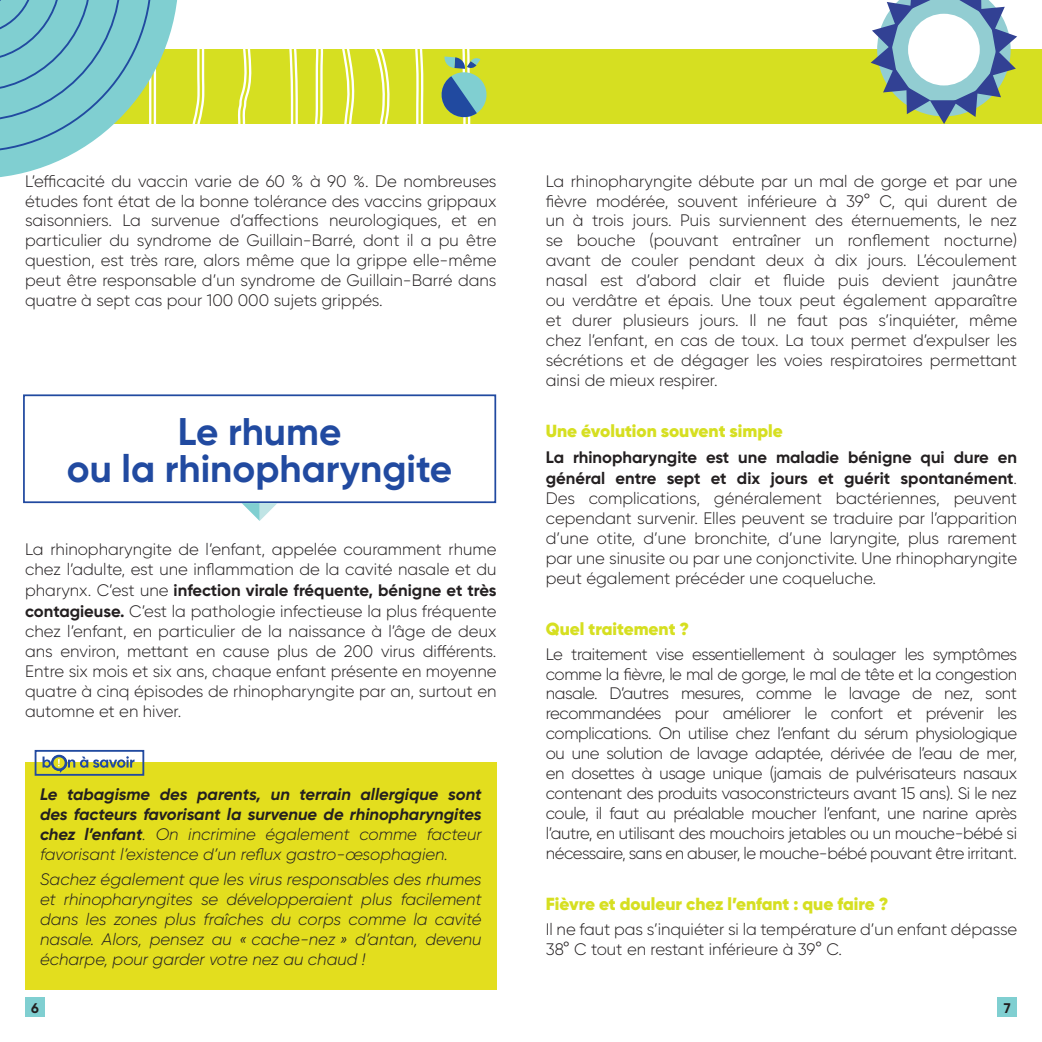
<style>
.page{position:relative;width:1042px;height:1042px;background:#fff}
.page>*{position:absolute;margin:0;border:0;box-sizing:border-box;transform-origin:0 0}
.t1{font:700 38.5px/36.8px "Gilroy";color:#214aa0;text-align:center}
.t2{font:900 17.5px "Gilroy";color:#d6df21}
.t3{font:300 16.62px/19.9px "Gilroy";color:#231f20;text-align:justify}
.t4{font:italic 300 16.62px/19.9px "Gilroy";color:#231f20;text-align:justify}
.t5{font:italic 700 16.62px/19.9px "Gilroy";color:#231f20;text-align:justify}
.t6{font:700 14px "Gilroy";color:#231f20}
.s1{font-weight:700}
.s2{font-weight:300}
</style>
<div class="page">
<div style="left:0;top:50px;width:1042px;height:74px;background:#d6df21"></div>
<svg style="left:192px;top:50px;width:13px;height:74px"></svg>
<svg style="left:237px;top:50px;width:15px;height:74px"></svg>
<svg style="left:289px;top:50px;width:9px;height:74px"></svg>
<svg style="left:342px;top:50px;width:12px;height:74px"></svg>
<svg style="left:314px;top:50px;width:10px;height:74px"></svg>
<svg style="left:374px;top:50px;width:16px;height:74px"></svg>
<svg style="left:415px;top:50px;width:9px;height:74px"></svg>
<div style="left:25px;top:762px;width:471px;height:227px;background:#e3de1e"></div>
<div style="left:35px;top:750px;width:109px;height:26px;border:2px solid #214aa0"></div>
<svg style="left:43px;top:755px;width:92px;height:18px"></svg>
<svg style="left:441px;top:50px;width:46px;height:74px"></svg>
<svg style="left:0;top:0;width:179px;height:177px"></svg>
<div style="left:23px;top:394px;width:473px;height:109px;border:2px solid #214aa0"></div>
<svg style="left:242px;top:503px;width:35px;height:18px"></svg>
<div style="left:25px;top:997px;width:20px;height:20px;background:#80cfd1"></div>
<div style="left:997px;top:997px;width:20px;height:20px;background:#80cfd1"></div>
<svg style="left:870px;top:0;width:147px;height:124px"></svg>
<p class="t3" style="left:25px;top:171px;width:473px">L’efficacité du vaccin varie de 60 % à 90 %. De nombreuses études font état de la bonne tolérance des vaccins grippaux saisonniers. La survenue d’affections neurologiques, et en particulier du syndrome de Guillain-Barré, dont il a pu être question, est très rare, alors même que la grippe elle-même peut être responsable d’un syndrome de Guillain-Barré dans quatre à sept cas pour 100 000 sujets grippés.</p>
<p class="t1" style="left:67px;top:413px;width:387px">Le rhume<br>ou la rhinopharyngite</p>
<p class="t3" style="left:25px;top:539px;width:473px">La rhinopharyngite de l’enfant, appelée couramment rhume chez l’adulte, est une inflammation de la cavité nasale et du pharynx. C’est une <span class="s1">infection virale fréquente, bénigne et très contagieuse.</span> C’est la pathologie infectieuse la plus fréquente chez l’enfant, en particulier de la naissance à l’âge de deux ans environ, mettant en cause plus de 200 virus différents.<br>Entre six mois et six ans, chaque enfant présente en moyenne quatre à cinq épisodes de rhinopharyngite par an, surtout en automne et en hiver.</p>
<p class="t5" style="left:40px;top:784px;width:443px">Le tabagisme des parents, un terrain allergique sont des facteurs favorisant la survenue de rhinopharyngites chez l’enfant<span class="s2">. On incrimine également comme facteur favorisant l’existence d’un reflux gastro-œsophagien.</span></p>
<p class="t4" style="left:40px;top:869px;width:443px">Sachez également que les virus responsables des rhumes et rhinopharyngites se développeraient plus facilement dans les zones plus fraîches du corps comme la cavité nasale. Alors, pensez au « cache-nez » d’antan, devenu écharpe, pour garder votre nez au chaud !</p>
<p class="t3" style="left:546px;top:171px;width:473px">La rhinopharyngite débute par un mal de gorge et par une fièvre modérée, souvent inférieure à 39° C, qui durent de un à trois jours. Puis surviennent des éternuements, le nez se bouche (pouvant entraîner un ronflement nocturne) avant de couler pendant deux à dix jours. L’écoulement nasal est d’abord clair et fluide puis devient jaunâtre ou verdâtre et épais. Une toux peut également apparaître et durer plusieurs jours. Il ne faut pas s’inquiéter, même chez l’enfant, en cas de toux. La toux permet d’expulser les sécrétions et de dégager les voies respiratoires permettant ainsi de mieux respirer.</p>
<p class="t2" style="left:546px;top:420px;width:238px">Une évolution souvent simple</p>
<p class="t3" style="left:546px;top:447px;width:473px"><span class="s1">La rhinopharyngite est une maladie bénigne qui dure en général entre sept et dix jours et guérit spontanément</span>.<br>Des complications, généralement bactériennes, peuvent cependant survenir. Elles peuvent se traduire par l’apparition d’une otite, d’une bronchite, d’une laryngite, plus rarement par une sinusite ou par une conjonctivite. Une rhinopharyngite peut également précéder une coqueluche.</p>
<p class="t2" style="left:546px;top:617px;width:145px">Quel traitement ?</p>
<p class="t3" style="left:546px;top:643px;width:473px">Le traitement vise essentiellement à soulager les symptômes comme la fièvre, le mal de gorge, le mal de tête et la congestion nasale. D’autres mesures, comme le lavage de nez, sont recommandées pour améliorer le confort et prévenir les complications. On utilise chez l’enfant du sérum physiologique ou une solution de lavage adaptée, dérivée de l’eau de mer, en dosettes à usage unique (jamais de pulvérisateurs nasaux contenant des produits vasoconstricteurs avant 15 ans). Si le nez coule, il faut au préalable moucher l’enfant, une narine après l’autre, en utilisant des mouchoirs jetables ou un mouche-bébé si nécessaire, sans en abuser, le mouche-bébé pouvant être irritant.</p>
<p class="t2" style="left:546px;top:893px;width:344px">Fièvre et douleur chez l’enfant : que faire ?</p>
<p class="t3" style="left:546px;top:919px;width:473px">Il ne faut pas s’inquiéter si la température d’un enfant dépasse<br>38° C tout en restant inférieure à 39° C.</p>
<p class="t6" style="left:31px;top:999px;width:9px">6</p>
<p class="t6" style="left:1004px;top:999px;width:8px">7</p>
</div>
